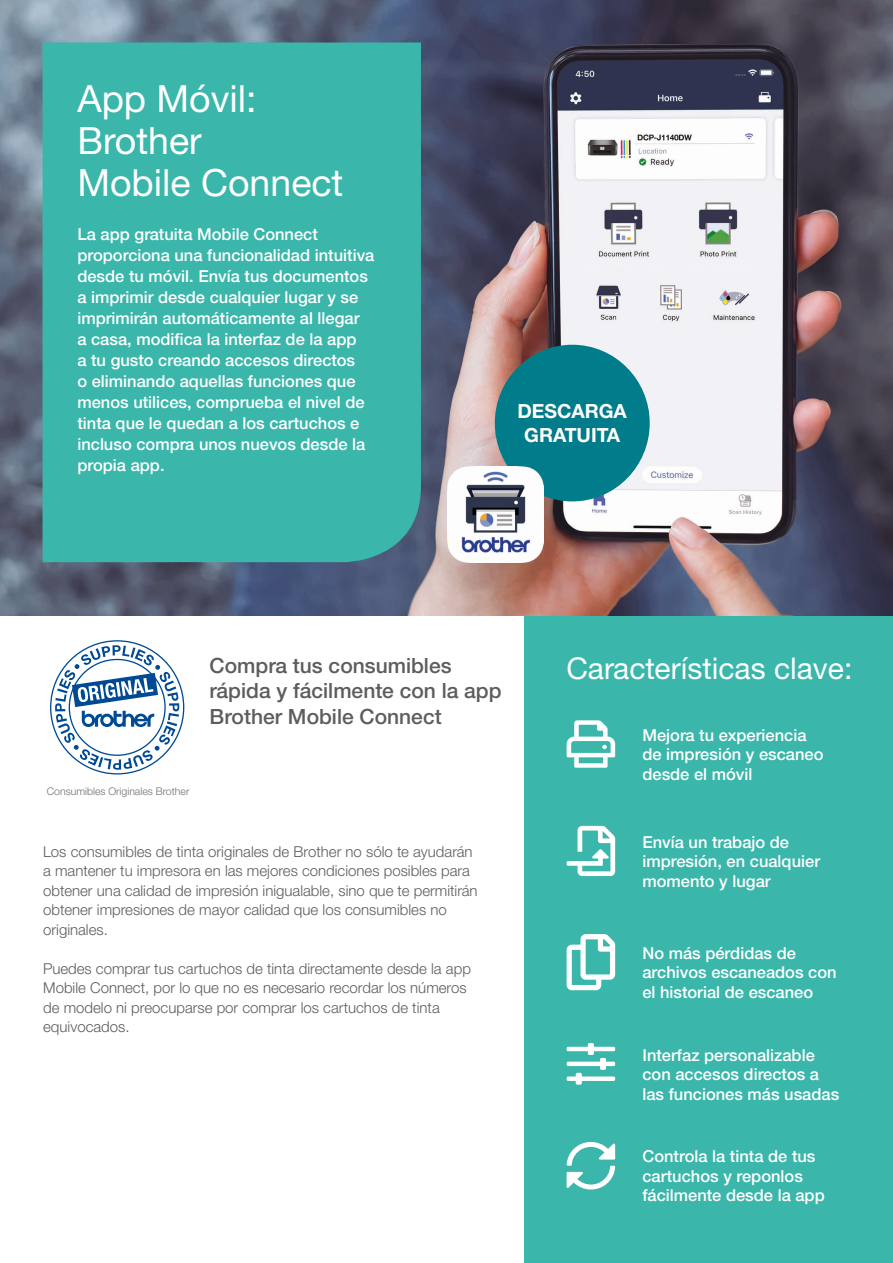
<style>
.page{position:relative;width:893px;height:1263px;background:#fff}
.page>*{position:absolute;margin:0;border:0;box-sizing:border-box;transform-origin:0 0}
.t1{font:37.5px/42px "Helvetica Neue LTW1 G";color:#fff}
.t2{font:30px "Helvetica Neue LTW1 G";color:#fff}
.t3{font:500 21px/25.5px "Helvetica Neue LTW1 G";color:#5d5d5c}
.t4{font:700 19.5px/24px "Helvetica Neue LTW1 G";color:#fff;text-align:center}
.t5{font:500 16.5px/21px "Helvetica Neue LTW1 G";color:#fff}
.t6{font:300 15px/19.5px "Helvetica Neue LTW1 G";color:#5d5d5c}
.t7{font:300 10.5px "Helvetica Neue LTW1 G";color:#70706f}
</style>
<div class="page">
<div style="left:524px;top:615px;width:369px;height:648px;background:#3ab6ab"></div>
<img style="left:0;top:0;width:893px;height:615px">
<div style="left:43px;top:43px;width:378px;height:519px;background:#3ab6ab"></div>
<svg style="left:567px;top:720px;width:48px;height:48px"></svg>
<svg style="left:567px;top:934px;width:48px;height:56px"></svg>
<svg style="left:567px;top:1142px;width:48px;height:47px"></svg>
<svg style="left:567px;top:1043px;width:48px;height:42px"></svg>
<div style="left:495px;top:345px;width:155px;height:156px;background:#007c8a;border-radius:50%"></div>
<svg style="left:567px;top:826px;width:48px;height:50px"></svg>
<svg style="left:50px;top:640px;width:134px;height:134px"></svg>
<img style="left:447px;top:467px;width:96px;height:96px">
<h1 class="t1" style="left:77px;top:77px;width:268px">App Móvil:<br>Brother<br>Mobile Connect</h1>
<p class="t5" style="left:77px;top:223px;width:299px">La app gratuita Mobile Connect proporciona una funcionalidad intuitiva desde tu móvil. Envía tus documentos a imprimir desde cualquier lugar y se imprimirán automáticamente al llegar<br>a casa, modifica la interfaz de la app<br>a tu gusto creando accesos directos<br>o eliminando aquellas funciones que menos utilices, comprueba el nivel de tinta que le quedan a los cartuchos e incluso compra unos nuevos desde la propia app.</p>
<p class="t4" style="left:517px;top:399px;width:111px">DESCARGA<br>GRATUITA</p>
<p class="t3" style="left:210px;top:652px;width:293px">Compra tus consumibles rápida y fácilmente con la app<br>Brother Mobile Connect</p>
<p class="t7" style="left:47px;top:785px;width:144px">Consumibles Originales Brother</p>
<p class="t6" style="left:43px;top:842px;width:436px">Los consumibles de tinta originales de Brother no sólo te ayudarán a mantener tu impresora en las mejores condiciones posibles para obtener una calidad de impresión inigualable, sino que te permitirán obtener impresiones de mayor calidad que los consumibles no originales.</p>
<p class="t6" style="left:43px;top:959px;width:429px">Puedes comprar tus cartuchos de tinta directamente desde la app Mobile Connect, por lo que no es necesario recordar los números de modelo ni preocuparse por comprar los cartuchos de tinta equivocados.</p>
<h2 class="t2" style="left:567px;top:650px;width:287px">Características clave:</h2>
<p class="t5" style="left:642px;top:725px;width:183px;line-height:19.5px">Mejora tu experiencia de impresión y escaneo desde el móvil</p>
<p class="t5" style="left:642px;top:832px;width:179px;line-height:19.5px">Envía un trabajo de impresión, en cualquier momento y lugar</p>
<p class="t5" style="left:642px;top:943px;width:196px;line-height:19.5px">No más pérdidas de archivos escaneados con el historial de escaneo</p>
<p class="t5" style="left:642px;top:1045px;width:198px;line-height:19.5px">Interfaz personalizable con accesos directos a las funciones más usadas</p>
<p class="t5" style="left:642px;top:1147px;width:184px;line-height:19.5px">Controla la tinta de tus cartuchos y reponlos fácilmente desde la app</p>
</div>
